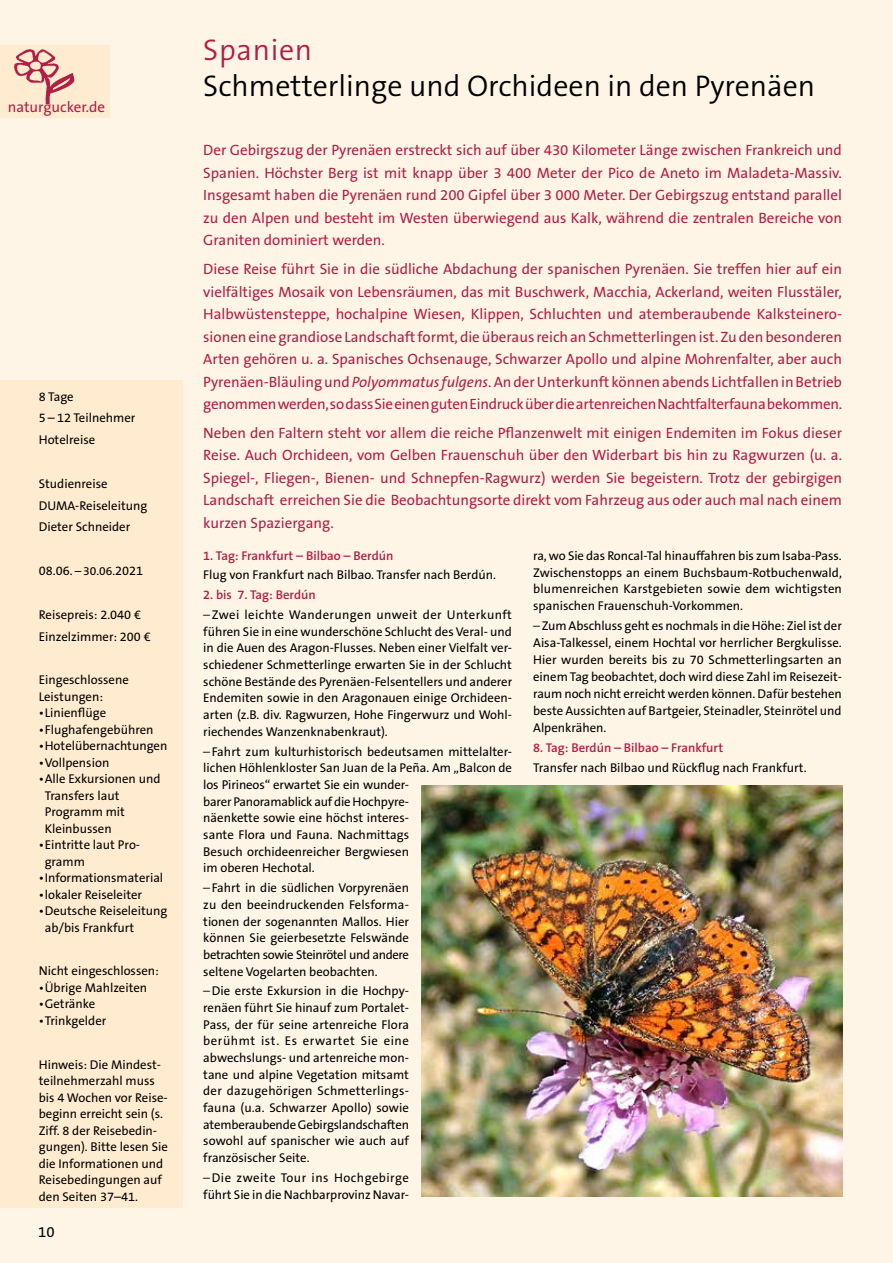
<style>
.page{position:relative;width:893px;height:1263px;background:#fff5e7}
.page>*{position:absolute;margin:0;border:0;box-sizing:border-box;transform-origin:0 0}
.t1{font:300 30px "The Sans B4";color:#000}
.t2{font:300 30px "The Sans B4";letter-spacing:.02em;color:#b01f45}
.t3{font:15px/22.5px "The Sans B5 Plain";color:#b01f45;text-align:justify}
.t4{font:15px "The Sans B5 Plain";color:#000}
.t5{font:12.75px/16.6px "The Sans B5 Plain";color:#000}
.t6{font:600 12.75px "The Sans B6";color:#b01f45}
.s1{font-size:12px}
.s2{font-style:italic}
.s3{font-family:"The Sans B4";font-weight:300}
</style>
<div class="page">
<img style="left:422px;top:785px;width:420px;height:412px">
<div style="left:0;top:380px;width:182px;height:828px;background:#ffecd0"></div>
<div style="left:0;top:45px;width:109px;height:72px;background:#ffecd0"></div>
<img style="left:15px;top:49px;width:60px;height:54px">
<p class="t3" style="left:8px;top:97px;width:99px">naturgucker.de</p>
<p class="t5" style="left:39px;top:386px;width:98px;line-height:21.8px">8 Tage<br>5 – 12 Teilnehmer<br>Hotelreise</p>
<p class="t5" style="left:39px;top:473px;width:110px;line-height:21.8px">Studienreise<br>DUMA-Reiseleitung<br>Dieter Schneider</p>
<p class="t5" style="left:39px;top:563px;width:106px">08.06. <span class="s1">– 30.06.</span>2021</p>
<p class="t5" style="left:39px;top:604px;width:113px;line-height:21.8px">Reisepreis: 2.040 €<br>Einzelzimmer: 200 €</p>
<p class="t5" style="left:39px;top:672px;width:92px">Eingeschlossene<br>Leistungen:</p>
<p class="t5" style="left:39px;top:705px;width:69px">•Linienflüge</p>
<p class="t5" style="left:39px;top:721px;width:116px">•Flughafengebühren</p>
<p class="t5" style="left:39px;top:738px;width:130px">•Hotelübernachtungen</p>
<p class="t5" style="left:39px;top:754px;width:72px">•Vollpension</p>
<p class="t5" style="left:45px;top:771px;width:117px;text-indent:-6px">•Alle Exkursionen und<br>Transfers laut<br>Programm mit<br>Kleinbussen</p>
<p class="t5" style="left:45px;top:837px;width:97px;text-indent:-6px">•Eintritte laut Pro&shy;gramm</p>
<p class="t5" style="left:39px;top:870px;width:126px">•Informationsmaterial</p>
<p class="t5" style="left:39px;top:886px;width:105px">•lokaler Reiseleiter</p>
<p class="t5" style="left:45px;top:903px;width:124px;text-indent:-6px">•Deutsche Reiseleitung ab/bis Frankfurt</p>
<p class="t5" style="left:39px;top:963px;width:122px">Nicht eingeschlossen:</p>
<p class="t5" style="left:39px;top:980px;width:110px">•Übrige Mahlzeiten</p>
<p class="t5" style="left:39px;top:996px;width:58px">•Getränke</p>
<p class="t5" style="left:39px;top:1013px;width:69px">•Trinkgelder</p>
<p class="t5" style="left:39px;top:1056px;width:131px">Hinweis: Die Mindest&shy;teilnehmerzahl muss bis 4 Wochen vor Reise&shy;beginn erreicht sein (s.<br>Ziff. 8 der Reisebedin&shy;gungen). Bitte lesen Sie die Informationen und<br>Reisebedingungen auf den Seiten 37–41.</p>
<p class="t4" style="left:38px;top:1223px;width:18px">10</p>
<h1 class="t2" style="left:203px;top:34px;width:110px">Spanien</h1>
<h1 class="t1" style="left:203px;top:70px;width:613px">Schmetterlinge und Orchideen in den Pyrenäen</h1>
<p class="t3" style="left:203px;top:139px;width:640px">Der Gebirgszug der Pyrenäen erstreckt sich auf über 430 Kilometer Länge zwischen Frankreich und Spanien. Höchster Berg ist mit knapp über 3 400 Meter der Pico de Aneto im Maladeta-Massiv.<br>Insgesamt haben die Pyrenäen rund 200 Gipfel über 3 000 Meter. Der Gebirgszug entstand parallel zu den Alpen und besteht im Westen überwiegend aus Kalk, während die zentralen Bereiche von Graniten dominiert werden.</p>
<p class="t3" style="left:203px;top:258px;width:640px">Diese Reise führt Sie in die südliche Abdachung der spanischen Pyrenäen. Sie treffen hier auf ein vielfältiges Mosaik von Lebensräumen, das mit Buschwerk, Macchia, Ackerland, weiten Flusstäler, Halbwüstensteppe, hochalpine Wiesen, Klippen, Schluchten und atemberaubende Kalksteinero&shy;sionen eine grandiose Landschaft formt, die überaus reich an Schmetterlingen ist. Zu den besonderen Arten gehören u. a. Spanisches Ochsenauge, Schwarzer Apollo und alpine Mohrenfalter, aber auch Pyrenäen-Bläuling und <span class="s2">Polyommatus fulgens</span>. An der Unterkunft können abends Lichtfallen in Betrieb genommen werden, so dass Sie einen guten Eindruck über die artenreichen Nachtfalterfauna bekommen.</p>
<p class="t3" style="left:203px;top:422px;width:640px">Neben den Faltern steht vor allem die reiche Pflanzenwelt mit einigen Endemiten im Fokus dieser Reise. Auch Orchideen, vom Gelben Frauenschuh über den Widerbart bis hin zu Ragwurzen (u. a.<br>Spiegel-, Fliegen-, Bienen- und Schnepfen-Ragwurz) werden Sie begeistern. Trotz der gebirgigen Landschaft erreichen Sie die Beobachtungsorte direkt vom Fahrzeug aus oder auch mal nach einem kurzen Spaziergang.</p>
<p class="t6" style="left:203px;top:548px;width:192px">1. Tag: Frankfurt – Bilbao – Berdún</p>
<p class="t5" style="left:203px;top:567px;width:294px">Flug von Frankfurt nach Bilbao. Transfer nach Berdún.</p>
<p class="t6" style="left:203px;top:588px;width:114px">2. bis 7. Tag: Berdún</p>
<p class="t5" style="left:203px;top:607px;width:310px;text-align:justify"><span class="s3">–</span>Zwei leichte Wanderungen unweit der Unterkunft führen Sie in eine wunderschöne Schlucht des Veral- und in die Auen des Aragon-Flusses. Neben einer Vielfalt ver&shy;schiedener Schmetterlinge erwarten Sie in der Schlucht schöne Bestände des Pyrenäen-Felsentellers und anderer Endemiten sowie in den Aragonauen einige Orchideen&shy;arten (z.B. div. Ragwurzen, Hohe Fingerwurz und Wohl&shy;riechendes Wanzenknabenkraut).</p>
<p class="t5" style="left:203px;top:743px;width:310px"><span class="s3">–</span>Fahrt zum kulturhistorisch bedeutsamen mittelalter&shy;lichen Höhlenkloster San Juan de la Peña. Am „Balcon de los Pirineos“ erwartet Sie ein wunder-<br>barer Panoramablick auf die Hochpyre-<br>näenkette sowie eine höchst interes-<br>sante Flora und Fauna. Nachmittags<br>Besuch orchideenreicher Bergwiesen<br>im oberen Hechotal.</p>
<p class="t5" style="left:203px;top:880px;width:207px;text-align:justify"><span class="s3">–</span>Fahrt in die südlichen Vorpyrenäen zu den beeindruckenden Felsforma&shy;tionen der sogenannten Mallos. Hier können Sie geierbesetzte Felswände betrachten sowie Steinrötel und andere seltene Vogelarten beobachten.</p>
<p class="t5" style="left:203px;top:983px;width:207px;text-align:justify"><span class="s3">–</span>Die erste Exkursion in die Hochpy&shy;renäen führt Sie hinauf zum Portalet-Pass, der für seine artenreiche Flora berühmt ist. Es erwartet Sie eine abwechslungs- und artenreiche mon&shy;tane und alpine Vegetation mitsamt der dazugehörigen Schmetterlings&shy;fauna (u.a. Schwarzer Apollo) sowie atemberaubende Gebirgslandschaften sowohl auf spanischer wie auch auf französischer Seite.</p>
<p class="t5" style="left:203px;top:1169px;width:207px"><span class="s3">–</span>Die zweite Tour ins Hochgebirge führt Sie in die Nachbarprovinz Navar-</p>
<p class="t5" style="left:533px;top:547px;width:310px;text-align:justify">ra, wo Sie das Roncal-Tal hinauffahren bis zum Isaba-Pass.<br>Zwischenstopps an einem Buchsbaum-Rotbuchenwald, blumenreichen Karstgebieten sowie dem wichtigsten spanischen Frauenschuh-Vorkommen.</p>
<p class="t5" style="left:533px;top:618px;width:310px;text-align:justify"><span class="s3">–</span>Zum Abschluss geht es nochmals in die Höhe: Ziel ist der Aisa-Talkessel, einem Hochtal vor herrlicher Bergkulisse.<br>Hier wurden bereits bis zu 70 Schmetterlingsarten an einem Tag beobachtet, doch wird diese Zahl im Reisezeit&shy;raum noch nicht erreicht werden können. Dafür bestehen beste Aussichten auf Bartgeier, Steinadler, Steinrötel und Alpenkrähen.</p>
<p class="t6" style="left:533px;top:741px;width:191px">8. Tag: Berdún – Bilbao – Frankfurt</p>
<p class="t5" style="left:533px;top:760px;width:275px">Transfer nach Bilbao und Rückflug nach Frankfurt.</p>
</div>
